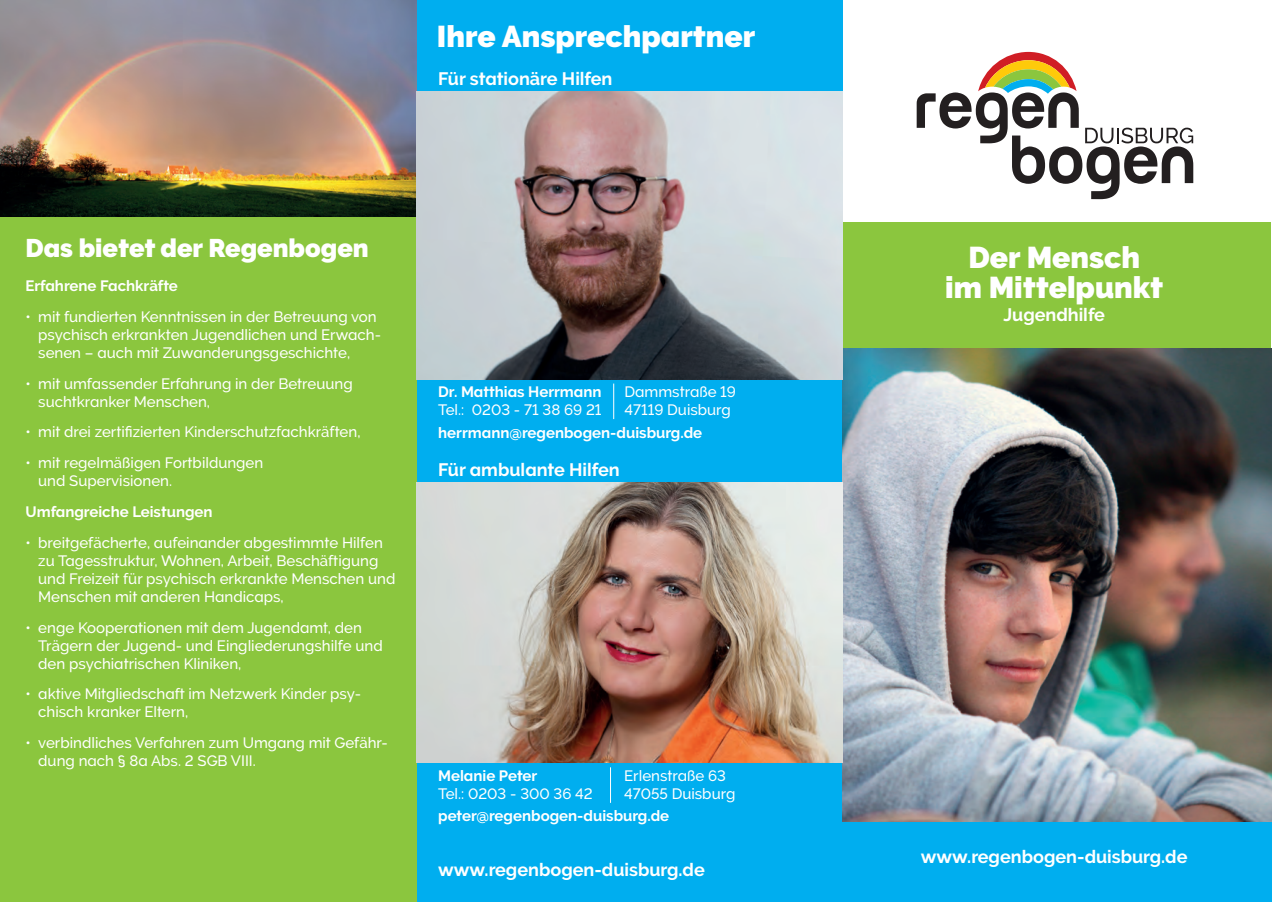
<style>
.page{position:relative;width:1272px;height:902px;background:#fff}
.page>*{position:absolute;margin:0;border:0;box-sizing:border-box;transform-origin:0 0}
.t1{font:900 30px "Raleway";color:#fff}
.t2{font:900 25.5px "Raleway";color:#fff}
.t3{font:700 18px "Raleway";color:#fff}
.t4{font:500 15px/18px "Raleway";color:#fff}
.t5{font:700 15px "Raleway";color:#fff}
</style>
<div class="page">
<div style="left:840px;top:819px;width:431px;height:82px;background:#00aeef"></div>
<div style="left:841px;top:222px;width:429px;height:128px;background:#8bc63e"></div>
<svg style="left:916px;top:52px;width:277px;height:147px"></svg>
<div style="left:417px;top:0;width:425px;height:901px;background:#00aeef"></div>
<div style="left:0;top:216px;width:417px;height:685px;background:#8bc63e"></div>
<img style="left:0;top:0;width:417px;height:217px">
<img style="left:842px;top:349px;width:429px;height:472px">
<hr style="left:613px;top:383px;width:1px;height:36px;background:#fff">
<img style="left:417px;top:91px;width:425px;height:288px">
<hr style="left:610px;top:767px;width:1px;height:35px;background:#fff">
<img style="left:417px;top:482px;width:425px;height:280px">
<p class="t1" style="left:437px;top:19px;width:320px">Ihre Ansprechpartner</p>
<p class="t3" style="left:438px;top:68px;width:176px">Für stationäre Hilfen</p>
<p class="t2" style="left:26px;top:233px;width:345px">Das bietet der Regenbogen</p>
<p class="t5" style="left:26px;top:277px;width:154px">Erfahrene Fachkräfte</p>
<p class="t4" style="left:38px;top:307px;width:344px;text-indent:-13px">• mit fundierten Kenntnissen in der Betreuung von psychisch erkrankten Jugendlichen und Erwach&shy;senen – auch mit Zuwanderungsgeschichte,</p>
<p class="t4" style="left:38px;top:374px;width:316px;text-indent:-13px">• mit umfassender Erfahrung in der Betreuung suchtkranker Menschen,</p>
<p class="t4" style="left:26px;top:423px;width:336px">• mit drei zertifizierten Kinderschutzfachkräften,</p>
<p class="t4" style="left:38px;top:454px;width:226px;text-indent:-13px">• mit regelmäßigen Fortbildungen und Supervisionen.</p>
<p class="t5" style="left:26px;top:503px;width:189px">Umfangreiche Leistungen</p>
<p class="t4" style="left:38px;top:533px;width:358px;text-indent:-13px">• breitgefächerte, aufeinander abgestimmte Hilfen zu Tagesstruktur, Wohnen, Arbeit, Beschäftigung und Freizeit für psychisch erkrankte Menschen und Menschen mit anderen Handicaps,</p>
<p class="t4" style="left:38px;top:618px;width:346px;text-indent:-13px">• enge Kooperationen mit dem Jugendamt, den<br>Trägern der Jugend- und Eingliederungshilfe und den psychiatrischen Kliniken,</p>
<p class="t4" style="left:38px;top:685px;width:324px;text-indent:-13px">• aktive Mitgliedschaft im Netzwerk Kinder psy&shy;chisch kranker Eltern,</p>
<p class="t4" style="left:38px;top:733px;width:351px;text-indent:-13px">• verbindliches Verfahren zum Umgang mit Gefähr&shy;dung nach § 8a Abs. 2 SGB VIII.</p>
<p class="t5" style="left:438px;top:383px;width:165px">Dr. Matthias Herrmann</p>
<p class="t4" style="left:438px;top:401px;width:165px">Tel.: 0203 - 71 38 69 21</p>
<p class="t5" style="left:438px;top:424px;width:265px">herrmann@regenbogen-duisburg.de</p>
<p class="t4" style="left:624px;top:383px;width:113px">Dammstraße 19</p>
<p class="t4" style="left:624px;top:401px;width:108px">47119 Duisburg</p>
<p class="t3" style="left:438px;top:459px;width:183px">Für ambulante Hilfen</p>
<p class="t5" style="left:438px;top:767px;width:101px">Melanie Peter</p>
<p class="t4" style="left:438px;top:784px;width:156px">Tel.: 0203 - 300 36 42</p>
<p class="t5" style="left:438px;top:807px;width:232px">peter@regenbogen-duisburg.de</p>
<p class="t4" style="left:624px;top:766px;width:103px">Erlenstraße 63</p>
<p class="t4" style="left:624px;top:784px;width:113px">47055 Duisburg</p>
<p class="t3" style="left:438px;top:859px;width:268px">www.regenbogen-duisburg.de</p>
<p class="t1" style="left:968px;top:240px;width:173px">Der Mensch</p>
<p class="t1" style="left:945px;top:270px;width:220px">im Mittelpunkt</p>
<p class="t3" style="left:1003px;top:304px;width:103px">Jugendhilfe</p>
<p class="t3" style="left:920px;top:846px;width:268px">www.regenbogen-duisburg.de</p>
</div>
